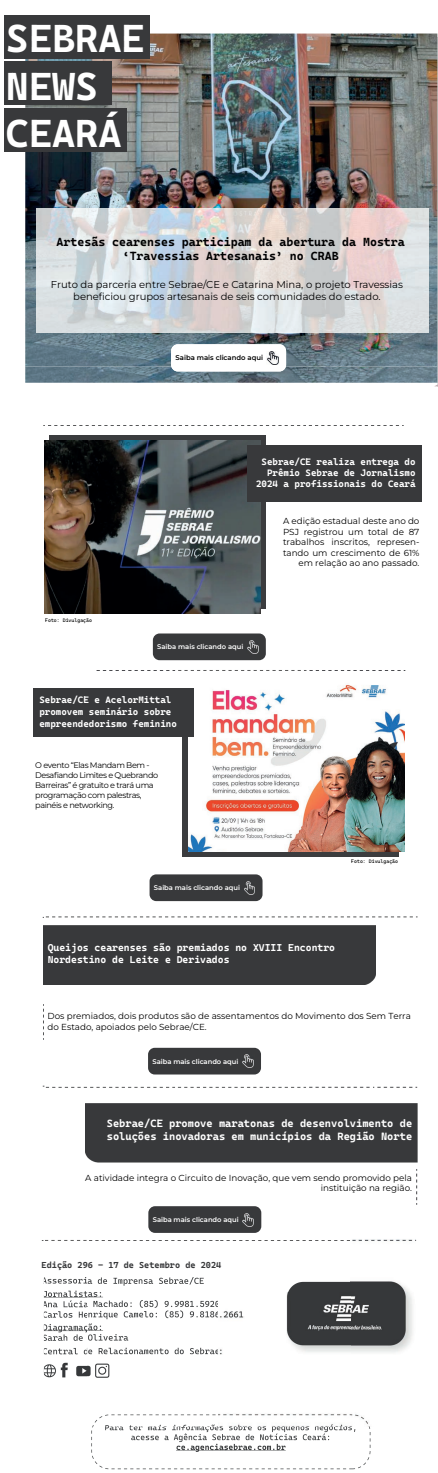
<style>
.page{position:relative;width:438px;height:1473px;background:#fff}
.page>*{position:absolute;margin:0;border:0;box-sizing:border-box;transform-origin:0 0}
.t1{font:39.38px/47.2px "Cascadia Code";color:#fff}
.t2{font:11.88px/14.2px "Cascadia Code";color:#000001;text-align:center}
.t3{font:10.62px/12.8px "Cascadia Code";color:#fff}
.t4{font:10px/12px "Montserrat";color:#000001;text-align:center}
.t5{font:10px/12px "Cascadia Code";color:#fff}
.t6{font:9.38px/11.2px "Cascadia Code";color:#fff;text-align:right}
.t7{font:8.75px/10.5px "Montserrat";color:#000001;text-align:right}
.t8{font:8.75px "Cascadia Code";color:#37383a}
.t9{font:8.12px/9.8px "Montserrat";letter-spacing:-.05em;color:#000001}
.t10{font:600 6.88px "Montserrat";color:#000001}
.t11{font:600 6.75px "Montserrat";color:#fff}
.t12{font:5px "Cascadia Mono";color:#000001}
</style>
<div class="page">
<svg style="left:437px;top:37px;width:1px;height:350px"></svg>
<img style="left:4px;top:61px;width:21px;height:1px">
<img style="left:149px;top:15px;width:288px;height:19px">
<img style="left:33px;top:425px;width:11px;height:949px">
<img style="left:44px;top:425px;width:378px;height:508px">
<img style="left:373px;top:933px;width:45px;height:179px">
<img style="left:44px;top:984px;width:131px;height:104px">
<img style="left:175px;top:984px;width:195px;height:104px">
<img style="left:44px;top:1240px;width:44px;height:138px">
<img style="left:415px;top:1112px;width:3px;height:129px">
<img style="left:88px;top:1162px;width:327px;height:308px">
<img style="left:25px;top:34px;width:412px;height:349px">
<div style="left:50px;top:435px;width:216px;height:173px;background:#3b3c3e"></div>
<img style="left:36px;top:209px;width:392px;height:123px">
<div style="left:43px;top:925px;width:332px;height:59px;background:#38393b"></div>
<div style="left:85px;top:1103px;width:332px;height:59px;background:#38393b"></div>
<div style="left:42px;top:1254px;width:173px;height:18px;background:#fff"></div>
<div style="left:182px;top:696px;width:216px;height:160px;background:#3b3c3e"></div>
<div style="left:4px;top:62px;width:107px;height:43px;background:#38393b"></div>
<div style="left:4px;top:15px;width:145px;height:44px;background:#38393b"></div>
<div style="left:4px;top:108px;width:122px;height:44px;background:#38393b"></div>
<img style="left:188px;top:677px;width:216px;height:174px">
<img style="left:45px;top:440px;width:216px;height:173px">
<div style="left:247px;top:445px;width:175px;height:56px;background:#38393b"></div>
<div style="left:34px;top:688px;width:160px;height:48px;background:#38393b"></div>
<div style="left:153px;top:633px;width:113px;height:27px;background:#38393b;border-radius:7px"></div>
<svg style="left:247px;top:640px;width:12px;height:13px"></svg>
<div style="left:171px;top:344px;width:115px;height:27px;background:#fff;border-radius:7px"></div>
<img style="left:266px;top:351px;width:13px;height:14px">
<div style="left:149px;top:874px;width:113px;height:27px;background:#38393b;border-radius:7px"></div>
<svg style="left:244px;top:881px;width:11px;height:13px"></svg>
<div style="left:148px;top:1047px;width:113px;height:27px;background:#38393b;border-radius:7px"></div>
<svg style="left:242px;top:1054px;width:12px;height:13px"></svg>
<div style="left:148px;top:1205px;width:113px;height:27px;background:#38393b;border-radius:7px"></div>
<svg style="left:242px;top:1213px;width:12px;height:12px"></svg>
<h1 class="t1" style="left:6px;top:16px;width:140px">SEBRAE<br>NEWS<br>CEARÁ</h1>
<h2 class="t2" style="left:56px;top:235px;width:349px">Artesãs cearenses participam da abertura da Mostra ‘Travessias Artesanais’ no CRAB</h2>
<p class="t4" style="left:51px;top:278px;width:353px">Fruto da parceria entre Sebrae/CE e Catarina Mina, o projeto Travessias beneficiou grupos artesanais de seis comunidades do estado.</p>
<p class="t10" style="left:175px;top:353px;width:89px">Saiba mais clicando aqui</p>
<p class="t6" style="left:256px;top:456px;width:161px">Sebrae/CE realiza entrega do<br>Prêmio Sebrae de Jornalismo<br>2024 a profissionais do Ceará</p>
<p class="t12" style="left:45px;top:616px;width:48px">Foto: Divulgação</p>
<p class="t11" style="left:157px;top:642px;width:87px">Saiba mais clicando aqui</p>
<p class="t6" style="left:39px;top:694px;width:139px;line-height:11.9px;text-align:left">Sebrae/CE e AcelorMittal promovem seminário sobre empreendedorismo feminino</p>
<p class="t9" style="left:35px;top:760px;width:124px">O evento “Elas Mandam Bem -<br>Desafiando Limites e Quebrando<br>Barreiras” é gratuito e trará uma programação com palestras, painéis e networking.</p>
<p class="t11" style="left:154px;top:883px;width:87px">Saiba mais clicando aqui</p>
<p class="t7" style="left:283px;top:515px;width:138px">A edição estadual deste ano do<br>PSJ registrou um total de 87 trabalhos inscritos, represen&shy;tando um crescimento de 61% em relação ao ano passado.</p>
<p class="t12" style="left:351px;top:856px;width:48px">Foto: Divulgação</p>
<p class="t5" style="left:48px;top:941px;width:289px">Queijos cearenses são premiados no XVIII Encontro<br>Nordestino de Leite e Derivados</p>
<p class="t7" style="left:47px;top:1010px;width:364px;text-align:left">Dos premiados, dois produtos são de assentamentos do Movimento dos Sem Terra do Estado, apoiados pelo Sebrae/CE.</p>
<p class="t11" style="left:152px;top:1056px;width:87px">Saiba mais clicando aqui</p>
<p class="t3" style="left:107px;top:1117px;width:307px">Sebrae/CE promove maratonas de desenvolvimento de soluções inovadoras em municípios da Região Norte</p>
<p class="t7" style="left:85px;top:1172px;width:328px">A atividade integra o Circuito de Inovação, que vem sendo promovido pela instituição na região.</p>
<p class="t11" style="left:153px;top:1214px;width:87px">Saiba mais clicando aqui</p>
<p class="t8" style="left:42px;top:1257px;width:181px">Edição 296 - 17 de Setembro de 2024</p>
</div>
